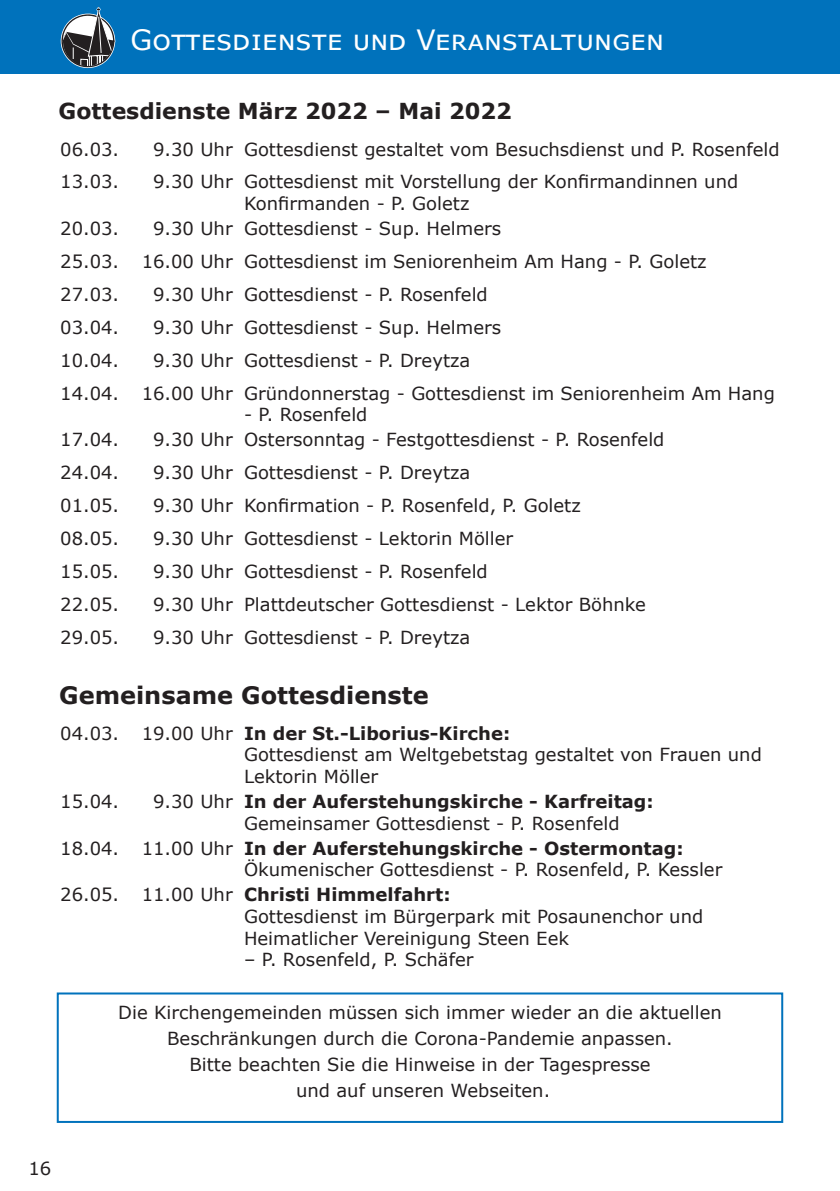
<style>
.page{position:relative;width:840px;height:1191px;background:#fff}
.page>*{position:absolute;margin:0;border:0;box-sizing:border-box;transform-origin:0 0}
.t1{font:28px "Verdana";color:#fff}
.t2{font:700 24px "Verdana";color:#231f20}
.t3{font:700 22px "Verdana";color:#231f20}
.Einspaltig{font:18px/21.6px "Verdana";color:#231f20}
.t4{font:700 18px "Verdana";color:#231f20}
.s1{color:#fff}
.s2{font-weight:700}
</style>
<div class="page">
<div style="left:0;top:0;width:839px;height:74px;background:#0072bc"></div>
<hr style="left:839px;top:0;width:1px;height:74px;background:#0072bc">
<hr style="left:89px;top:55px;width:3px;height:14px;background:#231f20">
<hr style="left:100px;top:54px;width:3px;height:16px;background:#231f20">
<svg style="left:60px;top:7px;width:56px;height:61px"></svg>
<div style="left:57px;top:992px;width:725px;height:131px;border:2px solid #0072bc"></div>
<h1 class="t1" style="left:130px;top:21px;width:535px">Gottesdienste und Veranstaltungen</h1>
<p class="t3" style="left:59px;top:95px;width:501px">Gottesdienste März 2022 – Mai 2022<span class="s1">999</span></p>
<p class="Einspaltig" style="left:60px;top:138px;width:60px">06.03.</p>
<p class="Einspaltig" style="left:153px;top:138px;width:81px">9.30 Uhr</p>
<p class="Einspaltig" style="left:244px;top:138px;width:537px">Gottesdienst gestaltet vom Besuchsdienst und P. Rosenfeld</p>
<p class="Einspaltig" style="left:60px;top:171px;width:60px">13.03.</p>
<p class="Einspaltig" style="left:153px;top:171px;width:81px">9.30 Uhr</p>
<p class="Einspaltig" style="left:244px;top:171px;width:495px">Gottesdienst mit Vorstellung der Konfirmandinnen und<br>Konfirmanden - P. Goletz</p>
<p class="Einspaltig" style="left:60px;top:218px;width:60px">20.03.</p>
<p class="Einspaltig" style="left:153px;top:218px;width:81px">9.30 Uhr</p>
<p class="Einspaltig" style="left:244px;top:218px;width:258px">Gottesdienst - Sup. Helmers</p>
<p class="Einspaltig" style="left:60px;top:250px;width:60px">25.03.</p>
<p class="Einspaltig" style="left:142px;top:250px;width:92px">16.00 Uhr</p>
<p class="Einspaltig" style="left:244px;top:250px;width:464px">Gottesdienst im Seniorenheim Am Hang - P. Goletz</p>
<p class="Einspaltig" style="left:60px;top:283px;width:60px">27.03.</p>
<p class="Einspaltig" style="left:153px;top:283px;width:81px">9.30 Uhr</p>
<p class="Einspaltig" style="left:244px;top:283px;width:245px">Gottesdienst - P. Rosenfeld</p>
<p class="Einspaltig" style="left:60px;top:316px;width:60px">03.04.</p>
<p class="Einspaltig" style="left:153px;top:316px;width:81px">9.30 Uhr</p>
<p class="Einspaltig" style="left:244px;top:316px;width:258px">Gottesdienst - Sup. Helmers</p>
<p class="Einspaltig" style="left:60px;top:349px;width:60px">10.04.</p>
<p class="Einspaltig" style="left:153px;top:349px;width:81px">9.30 Uhr</p>
<p class="Einspaltig" style="left:244px;top:349px;width:228px">Gottesdienst - P. Dreytza</p>
<p class="Einspaltig" style="left:60px;top:382px;width:60px">14.04.</p>
<p class="Einspaltig" style="left:142px;top:382px;width:92px">16.00 Uhr</p>
<p class="Einspaltig" style="left:244px;top:382px;width:532px">Gründonnerstag - Gottesdienst im Seniorenheim Am Hang</p>
<p class="Einspaltig" style="left:244px;top:404px;width:125px">- P. Rosenfeld</p>
<p class="Einspaltig" style="left:60px;top:429px;width:60px">17.04.</p>
<p class="Einspaltig" style="left:153px;top:429px;width:81px">9.30 Uhr</p>
<p class="Einspaltig" style="left:244px;top:429px;width:421px">Ostersonntag - Festgottesdienst - P. Rosenfeld</p>
<p class="Einspaltig" style="left:60px;top:462px;width:60px">24.04.</p>
<p class="Einspaltig" style="left:153px;top:462px;width:81px">9.30 Uhr</p>
<p class="Einspaltig" style="left:244px;top:462px;width:228px">Gottesdienst - P. Dreytza</p>
<p class="Einspaltig" style="left:60px;top:494px;width:60px">01.05.</p>
<p class="Einspaltig" style="left:153px;top:494px;width:81px">9.30 Uhr</p>
<p class="Einspaltig" style="left:244px;top:494px;width:338px">Konfirmation - P. Rosenfeld, P. Goletz</p>
<p class="Einspaltig" style="left:60px;top:527px;width:60px">08.05.</p>
<p class="Einspaltig" style="left:153px;top:527px;width:81px">9.30 Uhr</p>
<p class="Einspaltig" style="left:244px;top:527px;width:270px">Gottesdienst - Lektorin Möller</p>
<p class="Einspaltig" style="left:60px;top:560px;width:60px">15.05.</p>
<p class="Einspaltig" style="left:153px;top:560px;width:81px">9.30 Uhr</p>
<p class="Einspaltig" style="left:244px;top:560px;width:245px">Gottesdienst - P. Rosenfeld</p>
<p class="Einspaltig" style="left:60px;top:593px;width:60px">22.05.</p>
<p class="Einspaltig" style="left:153px;top:593px;width:81px">9.30 Uhr</p>
<p class="Einspaltig" style="left:244px;top:593px;width:403px">Plattdeutscher Gottesdienst - Lektor Böhnke</p>
<p class="Einspaltig" style="left:60px;top:626px;width:60px">29.05.</p>
<p class="Einspaltig" style="left:153px;top:626px;width:81px">9.30 Uhr</p>
<p class="Einspaltig" style="left:244px;top:626px;width:228px">Gottesdienst - P. Dreytza</p>
<p class="t2" style="left:59px;top:678px;width:370px">Gemeinsame Gottesdienste</p>
<p class="Einspaltig" style="left:60px;top:722px;width:60px">04.03.</p>
<p class="Einspaltig" style="left:142px;top:722px;width:92px">19.00 Uhr</p>
<p class="t4" style="left:244px;top:720px;width:267px">In der St.-Liborius-Kirche:</p>
<p class="Einspaltig" style="left:244px;top:744px;width:519px">Gottesdienst am Weltgebetstag gestaltet von Frauen und<br>Lektorin Möller</p>
<p class="Einspaltig" style="left:60px;top:790px;width:60px">15.04.</p>
<p class="Einspaltig" style="left:153px;top:790px;width:81px">9.30 Uhr</p>
<p class="t4" style="left:244px;top:788px;width:411px">In der Auferstehungskirche - Karfreitag:</p>
<p class="Einspaltig" style="left:244px;top:812px;width:377px">Gemeinsamer Gottesdienst - P. Rosenfeld</p>
<p class="Einspaltig" style="left:60px;top:837px;width:60px">18.04.</p>
<p class="Einspaltig" style="left:142px;top:837px;width:92px">11.00 Uhr</p>
<p class="Einspaltig" style="left:244px;top:837px;width:479px"><span class="s2">In der Auferstehungskirche - Ostermontag:<br></span>Ökumenischer Gottesdienst - P. Rosenfeld, P. Kessler</p>
<p class="Einspaltig" style="left:60px;top:884px;width:60px">26.05.</p>
<p class="Einspaltig" style="left:142px;top:884px;width:92px">11.00 Uhr</p>
<p class="t4" style="left:244px;top:882px;width:208px">Christi Himmelfahrt:</p>
<p class="Einspaltig" style="left:244px;top:905px;width:460px">Gottesdienst im Bürgerpark mit Posaunenchor und<br>Heimatlicher Vereinigung Steen Eek</p>
<p class="Einspaltig" style="left:244px;top:948px;width:231px">– P. Rosenfeld, P. Schäfer</p>
<p class="Einspaltig" style="left:118px;top:1001px;width:605px">Die Kirchengemeinden müssen sich immer wieder an die aktuellen</p>
<p class="Einspaltig" style="left:167px;top:1027px;width:506px">Beschränkungen durch die Corona-Pandemie anpassen.</p>
<p class="Einspaltig" style="left:189px;top:1053px;width:462px">Bitte beachten Sie die Hinweise in der Tagespresse</p>
<p class="Einspaltig" style="left:296px;top:1079px;width:255px">und auf unseren Webseiten.</p>
<p class="Einspaltig" style="left:28px;top:1157px;width:24px">16</p>
</div>
